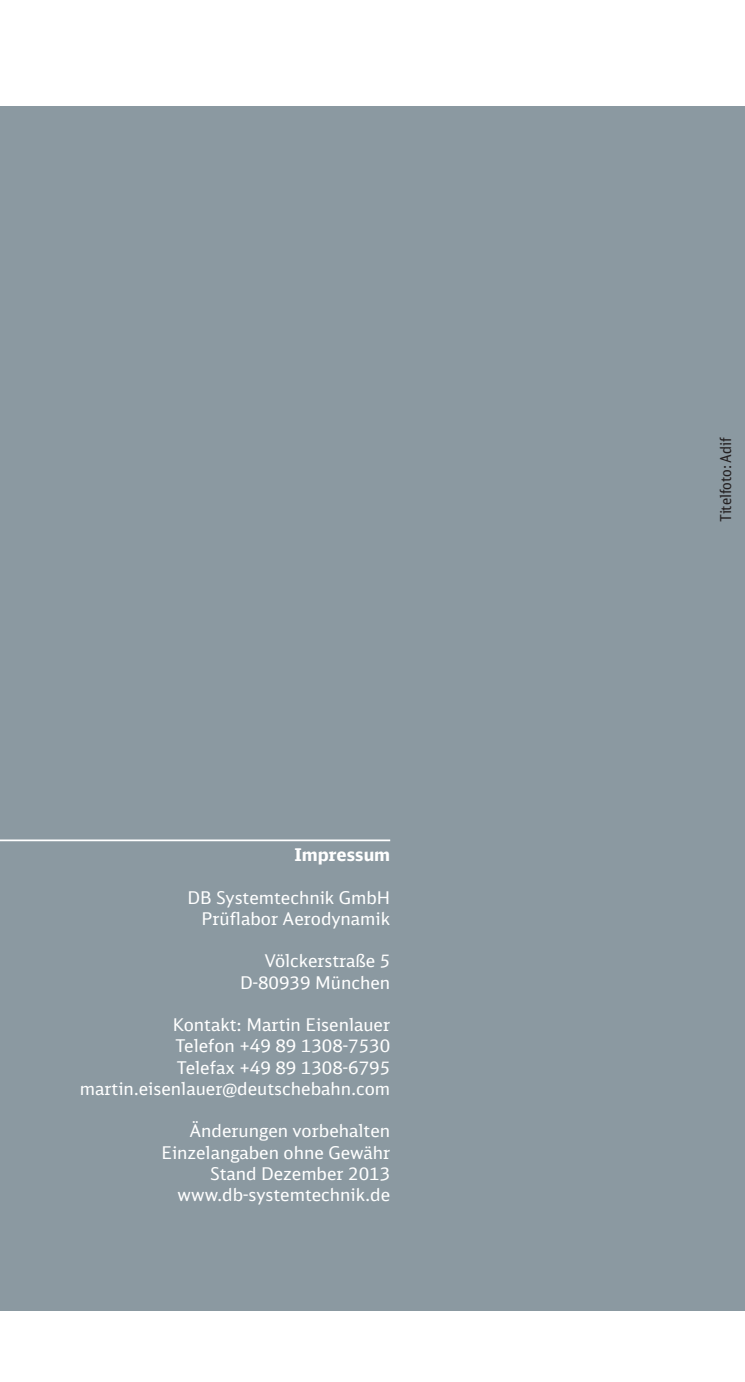
<style>
.page{position:relative;width:745px;height:1382px;background:#fff}
.page>*{position:absolute;margin:0;border:0;box-sizing:border-box;transform-origin:0 0}
.t1{font:17.5px/21.2px "DB Sans";color:#fff;text-align:right}
.t2{font:700 17.5px "DB Sans";color:#fff}
.t3{font:15px "DB Sans Cond";color:#231f20}
</style>
<div class="page">
<div style="left:0;top:106px;width:744px;height:1240px;background:#8b99a1"></div>
<div style="left:0;top:1311px;width:744px;height:71px;background:#fff"></div>
<hr style="left:0;top:839px;width:390px;height:2px;background:#fff">
<p class="t2" style="left:294px;top:848px;width:97px">Impressum</p>
<p class="t1" style="left:187px;top:888px;width:204px">DB Systemtechnik GmbH<br>Prüflabor Aerodynamik</p>
<p class="t1" style="left:240px;top:952px;width:151px">Völckerstraße 5<br>D-80939 München</p>
<p class="t1" style="left:80px;top:1016px;width:312px">Kontakt: Martin Eisenlauer<br>Telefon +49 89 1308-7530<br>Telefax +49 89 1308-6795 martin.eisenlauer@deutschebahn.com</p>
<p class="t1" style="left:161px;top:1122px;width:230px">Änderungen vorbehalten<br>Einzelangaben ohne Gewähr<br>Stand Dezember 2013 www.db-systemtechnik.de</p>
<p class="t3" style="left:718px;top:522px;width:86px;rotate:-90deg">Titelfoto: Adif</p>
</div>
